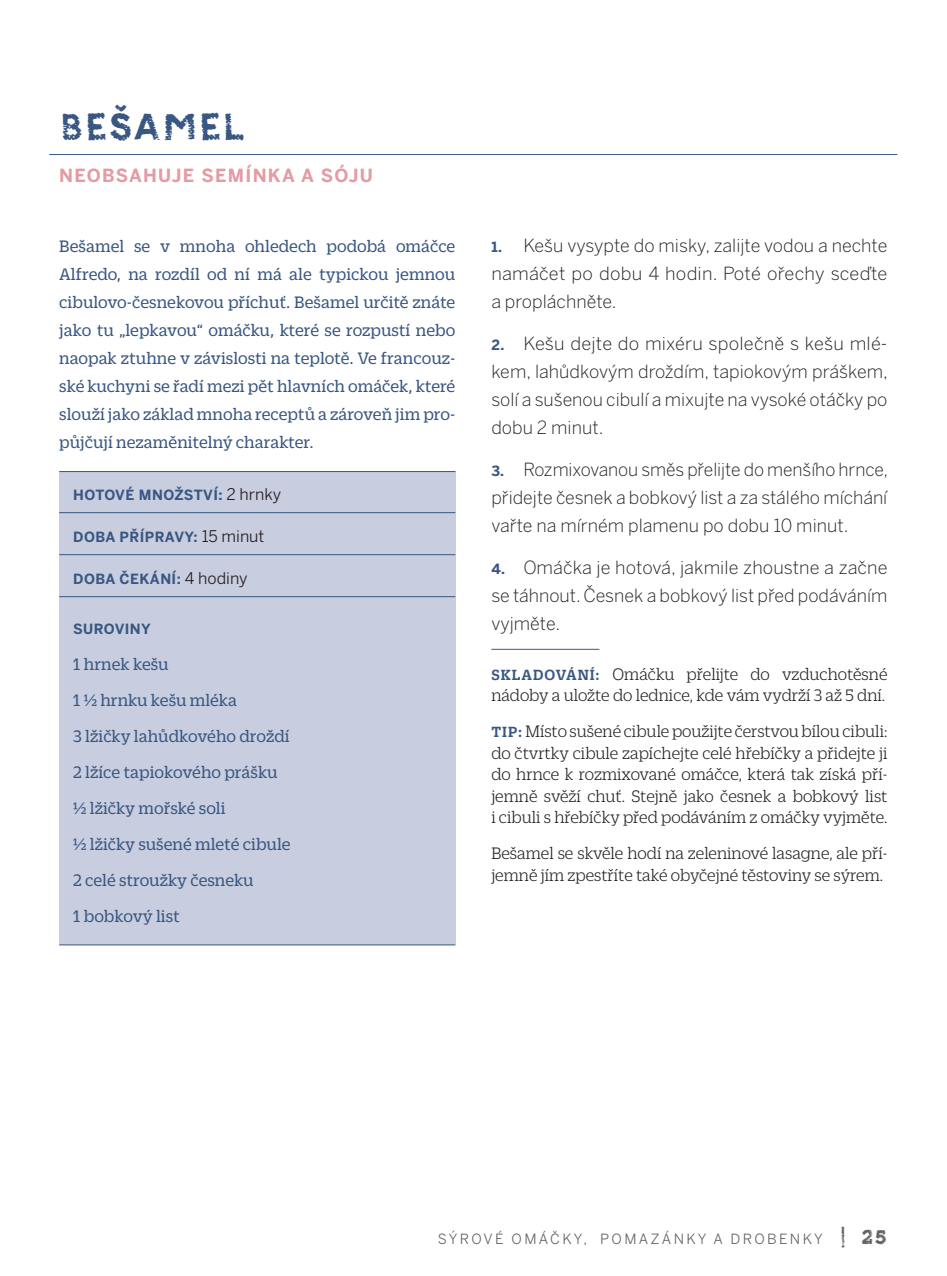
<style>
.page{position:relative;width:947px;height:1276px;background:#fff}
.page>*{position:absolute;margin:0;border:0;box-sizing:border-box;transform-origin:0 0}
.t1{font:34px "Canvas Tiny Sans";color:#395782}
.t2{font:18px/28px "Duplicate Slab";color:#395782;text-align:justify}
.t3{font:300 18px/28px "Benton Sans";color:#231f20;text-align:justify}
.t4{font:300 18px/21.6px "Duplicate Slab";color:#231f20}
.t5{font:700 18px "Benton Sans";letter-spacing:.07em;color:#e39ca3}
.t6{font:700 14px "Benton Sans";letter-spacing:.03em;color:#395782}
.t7{font:14px "Benton Sans";letter-spacing:.17em;color:#636366}
.s1{font-weight:400;font-size:16px;color:#231f20}
.s2{font-weight:700;font-size:14px;color:#395782}
.s3{font-weight:500;font-size:16px;color:#395782}
.s4{font-family:"Canvas Tiny Slab";font-size:18px}
</style>
<div class="page">
<hr style="left:49px;top:154px;width:848px;height:1px;background:#395782">
<div style="left:59px;top:471px;width:396px;height:262px;background:#c8cedf"></div>
<hr style="left:59px;top:471px;width:396px;height:1px;background:#395782">
<hr style="left:59px;top:512px;width:396px;height:1px;background:#395782">
<hr style="left:59px;top:554px;width:396px;height:1px;background:#395782">
<hr style="left:59px;top:596px;width:396px;height:1px;background:#395782">
<div style="left:59px;top:619px;width:396px;height:326px;background:#c8cedf"></div>
<hr style="left:59px;top:944px;width:396px;height:1px;background:#395782">
<hr style="left:491px;top:649px;width:108px;height:1px;background:#395782">
<h1 class="t1" style="left:59px;top:104px;width:188px">BEŠAMEL</h1>
<p class="t5" style="left:59px;top:164px;width:315px">NEOBSAHUJE SEMÍNKA A SÓJU</p>
<p class="t2" style="left:59px;top:231px;width:398px">Bešamel se v mnoha ohledech podobá omáčce Alfredo, na rozdíl od ní má ale typickou jemnou cibulovo-česnekovou příchuť. Bešamel určitě znáte jako tu „lepkavou“ omáčku, které se rozpustí nebo naopak ztuhne v závislosti na teplotě. Ve francouz&shy;ské kuchyni se řadí mezi pět hlavních omáček, které slouží jako základ mnoha receptů a zároveň jim pro&shy;půjčují nezaměnitelný charakter.</p>
<p class="t6" style="left:73px;top:486px;width:209px">HOTOVÉ MNOŽSTVÍ: <span class="s1">2 hrnky</span></p>
<p class="t6" style="left:73px;top:528px;width:193px">DOBA PŘÍPRAVY: <span class="s1">15 minut</span></p>
<p class="t6" style="left:73px;top:570px;width:176px">DOBA ČEKÁNÍ: <span class="s1">4 hodiny</span></p>
<p class="t6" style="left:73px;top:620px;width:79px">SUROVINY</p>
<p class="t2" style="left:73px;top:645px;width:219px;line-height:36px;text-align:left">1 hrnek kešu<br>1 ½ hrnku kešu mléka<br>3 lžičky lahůdkového droždí<br>2 lžíce tapiokového prášku ½ lžičky mořské soli<br>½ lžičky sušené mleté cibule<br>2 celé stroužky česneku<br>1 bobkový list</p>
<p class="t3" style="left:491px;top:231px;width:397px"><span class="s2">1.</span> Kešu vysypte do misky, zalijte vodou a nechte namáčet po dobu 4 hodin. Poté ořechy sceďte a propláchněte.</p>
<p class="t3" style="left:491px;top:329px;width:398px"><span class="s2">2.</span> Kešu dejte do mixéru společně s kešu mlé&shy;kem, lahůdkovým droždím, tapiokovým práškem, solí a sušenou cibulí a mixujte na vysoké otáčky po dobu 2 minut.</p>
<p class="t3" style="left:491px;top:455px;width:398px"><span class="s2">3.</span> Rozmixovanou směs přelijte do menšího hrnce, přidejte česnek a bobkový list a za stálého míchání vařte na mírném plamenu po dobu 10 minut.</p>
<p class="t3" style="left:491px;top:553px;width:398px"><span class="s2">4.</span> Omáčka je hotová, jakmile zhoustne a začne se táhnout. Česnek a bobkový list před podáváním vyjměte.</p>
<p class="t4" style="left:491px;top:662px;width:398px"><span class="s3">SKLADOVÁNÍ:</span> Omáčku přelijte do vzduchotěsné nádoby a uložte do lednice, kde vám vydrží 3 až 5 dní.</p>
<p class="t4" style="left:491px;top:719px;width:398px;text-align:justify"><span class="s3">TIP:</span> Místo sušené cibule použijte čerstvou bílou cibuli: do čtvrtky cibule zapíchejte celé hřebíčky a přidejte ji do hrnce k rozmixované omáčce, která tak získá pří&shy;jemně svěží chuť. Stejně jako česnek a bobkový list i cibuli s hřebíčky před podáváním z omáčky vyjměte.</p>
<p class="t4" style="left:491px;top:841px;width:397px">Bešamel se skvěle hodí na zeleninové lasagne, ale pří&shy;jemně jím zpestříte také obyčejné těstoviny se sýrem.</p>
<p class="t7" style="left:438px;top:1231px;width:451px">SÝROVÉ OMÁČKY, POMAZÁNKY A DROBENKY <span class="s4">| 25</span></p>
</div>
